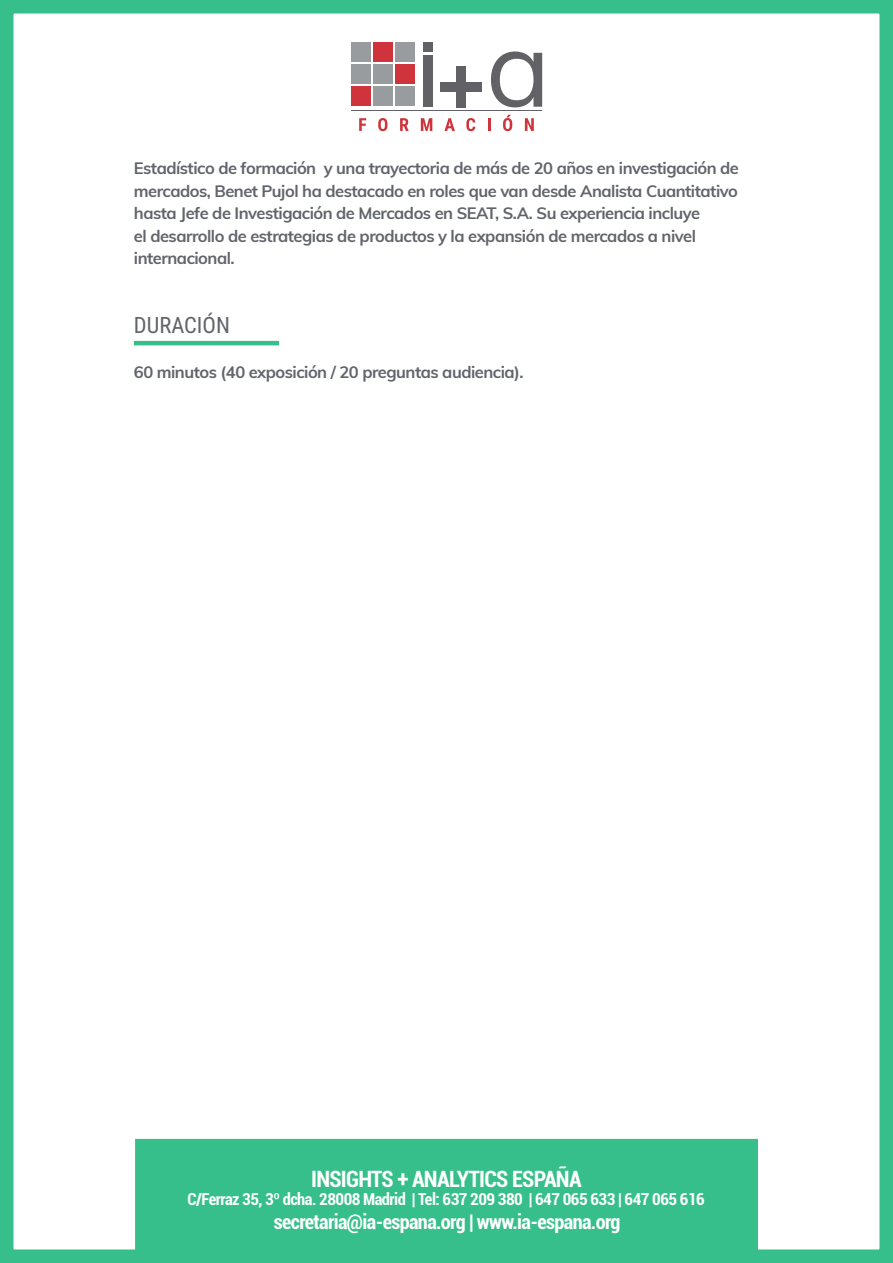
<style>
.page{position:relative;width:893px;height:1263px;background:#fff}
.page>*{position:absolute;margin:0;border:0;box-sizing:border-box;transform-origin:0 0}
.t1{font:700 condensed 22.5px "Roboto";letter-spacing:-.03em;color:#fff}
.t2{font:22.5px "Roboto Condensed";color:#61646a}
.t3{font:700 condensed 20.25px "Roboto";letter-spacing:-.03em;color:#fff}
.t4{font:700 16.5px/22.5px "Muli";letter-spacing:-.03em;color:#61646a}
.t5{font:700 condensed 16.5px "Roboto";letter-spacing:-.03em;color:#fff}
</style>
<div class="page">
<div style="left:0;top:0;width:893px;height:1263px;border:14px solid #36bf8a"></div>
<div style="left:136px;top:1139px;width:621px;height:123px;background:#36bf8a"></div>
<div style="left:135px;top:1139px;width:623px;height:124px;border:2px solid #36bf8a"></div>
<svg style="left:359px;top:118px;width:7px;height:13px"></svg>
<svg style="left:378px;top:118px;width:9px;height:13px"></svg>
<svg style="left:400px;top:118px;width:9px;height:13px"></svg>
<svg style="left:421px;top:118px;width:11px;height:13px"></svg>
<svg style="left:444px;top:118px;width:11px;height:13px"></svg>
<svg style="left:466px;top:118px;width:9px;height:13px"></svg>
<svg style="left:488px;top:118px;width:2px;height:13px"></svg>
<svg style="left:503px;top:115px;width:9px;height:16px"></svg>
<svg style="left:525px;top:118px;width:9px;height:13px"></svg>
<div style="left:423px;top:55px;width:10px;height:52px;background:#616166"></div>
<div style="left:423px;top:43px;width:10px;height:9px;background:#616166"></div>
<svg style="left:491px;top:51px;width:51px;height:56px"></svg>
<div style="left:456px;top:66px;width:10px;height:41px;background:#616166"></div>
<div style="left:440px;top:82px;width:42px;height:9px;background:#616166"></div>
<div style="left:351px;top:64px;width:20px;height:20px;background:#999c9e"></div>
<div style="left:373px;top:86px;width:20px;height:20px;background:#999c9e"></div>
<div style="left:373px;top:64px;width:20px;height:20px;background:#999c9e"></div>
<div style="left:373px;top:43px;width:20px;height:19px;background:#cf333b"></div>
<div style="left:395px;top:64px;width:20px;height:20px;background:#cf333b"></div>
<div style="left:351px;top:43px;width:20px;height:19px;background:#999c9e"></div>
<div style="left:351px;top:86px;width:20px;height:20px;background:#cf333b"></div>
<div style="left:395px;top:86px;width:20px;height:20px;background:#999c9e"></div>
<div style="left:395px;top:43px;width:20px;height:19px;background:#999c9e"></div>
<hr style="left:351px;top:111px;width:191px;height:1px;background:#616169">
<hr style="left:134px;top:341px;width:145px;height:4px;background:#36bf8a">
<p class="t4" style="left:134px;top:156px;width:607px">Estadístico de formación y una trayectoria de más de 20 años en investigación de mercados, Benet Pujol ha destacado en roles que van desde Analista Cuantitativo hasta Jefe de Investigación de Mercados en SEAT, S.A. Su experiencia incluye<br>el desarrollo de estrategias de productos y la expansión de mercados a nivel internacional.</p>
<h1 class="t2" style="left:134px;top:309px;width:98px">DURACIÓN</h1>
<p class="t4" style="left:134px;top:360px;width:391px">60 minutos (40 exposición / 20 preguntas audiencia).</p>
<h1 class="t1" style="left:311px;top:1163px;width:272px">INSIGHTS + ANALYTICS ESPAÑA</h1>
<p class="t5" style="left:187px;top:1187px;width:519px">C/Ferraz 35, 3º dcha. 28008 Madrid | Tel: 637 209 380 | 647 065 633 | 647 065 616</p>
<p class="t3" style="left:274px;top:1207px;width:348px">secretaria@ia-espana.org | www.ia-espana.org</p>
</div>
